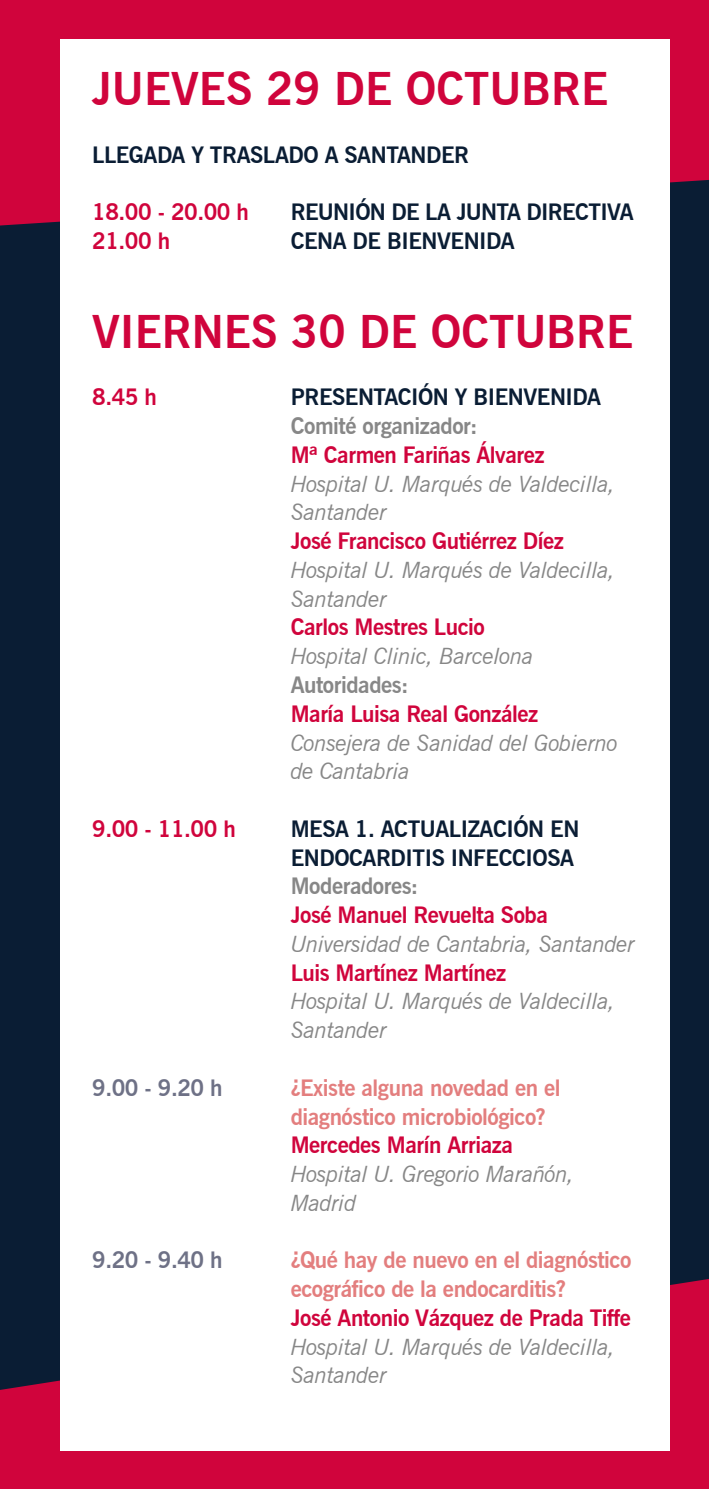
<style>
.page{position:relative;width:709px;height:1489px;background:#fff}
.page>*{position:absolute;margin:0;border:0;box-sizing:border-box;transform-origin:0 0}
.t1{font:700 45px "News Gothic BT";color:#d0043c}
.t2{font:italic 22.5px/28.8px "News Gothic BT";letter-spacing:-.02em;color:#878787}
.t3{font:700 22.5px "News Gothic BT";letter-spacing:-.02em;color:#d0043c}
.t4{font:700 22.5px/28.8px "News Gothic BT";letter-spacing:-.02em;color:#0a1d34}
.t5{font:700 22.5px/28.8px "News Gothic BT";letter-spacing:-.02em;color:#e37e7e}
.t6{font:700 22.5px "News Gothic BT";letter-spacing:-.02em;color:#878787}
.t7{font:700 22.5px "News Gothic BT";letter-spacing:-.02em;color:#6e7186}
</style>
<div class="page">
<div style="left:0;top:0;width:709px;height:1488px;background:#d0043c"></div>
<div style="left:0;top:179px;width:709px;height:1211px;background:#0a1d34"></div>
<div style="left:60px;top:39px;width:610px;height:1410px;background:#fff"></div>
<h1 class="t1" style="left:92px;top:62px;width:518px">JUEVES 29 DE OCTUBRE</h1>
<p class="t4" style="left:92px;top:140px;width:378px">LLEGADA Y TRASLADO A SANTANDER</p>
<p class="t3" style="left:92px;top:198px;width:158px">18.00 - 20.00 h</p>
<p class="t4" style="left:291px;top:198px;width:344px">REUNIÓN DE LA JUNTA DIRECTIVA</p>
<p class="t3" style="left:92px;top:227px;width:79px">21.00 h</p>
<p class="t4" style="left:291px;top:226px;width:225px">CENA DE BIENVENIDA</p>
<h1 class="t1" style="left:92px;top:304px;width:542px">VIERNES 30 DE OCTUBRE</h1>
<p class="t3" style="left:92px;top:383px;width:66px">8.45 h</p>
<p class="t4" style="left:291px;top:383px;width:312px">PRESENTACIÓN Y BIENVENIDA</p>
<p class="t6" style="left:291px;top:412px;width:189px">Comité organizador:</p>
<p class="t3" style="left:291px;top:441px;width:255px">Mª Carmen Fariñas Álvarez</p>
<p class="t2" style="left:291px;top:469px;width:326px">Hospital U. Marqués de Valdecilla,<br>Santander</p>
<p class="t3" style="left:291px;top:527px;width:275px">José Francisco Gutiérrez Díez</p>
<p class="t2" style="left:291px;top:555px;width:326px">Hospital U. Marqués de Valdecilla,<br>Santander</p>
<p class="t3" style="left:291px;top:613px;width:196px">Carlos Mestres Lucio</p>
<p class="t2" style="left:291px;top:641px;width:244px">Hospital Clinic, Barcelona</p>
<p class="t6" style="left:291px;top:671px;width:119px">Autoridades:</p>
<p class="t3" style="left:291px;top:700px;width:249px">María Luisa Real González</p>
<p class="t2" style="left:291px;top:728px;width:328px">Consejera de Sanidad del Gobierno de Cantabria</p>
<p class="t3" style="left:92px;top:815px;width:145px">9.00 - 11.00 h</p>
<p class="t4" style="left:291px;top:814px;width:290px">MESA 1. ACTUALIZACIÓN EN<br>ENDOCARDITIS INFECCIOSA</p>
<p class="t6" style="left:291px;top:872px;width:129px">Moderadores:</p>
<p class="t3" style="left:291px;top:901px;width:259px">José Manuel Revuelta Soba</p>
<p class="t2" style="left:291px;top:929px;width:346px">Universidad de Cantabria, Santander</p>
<p class="t3" style="left:291px;top:958px;width:217px">Luis Martínez Martínez</p>
<p class="t2" style="left:291px;top:986px;width:326px">Hospital U. Marqués de Valdecilla,<br>Santander</p>
<p class="t7" style="left:92px;top:1074px;width:132px">9.00 - 9.20 h</p>
<p class="t5" style="left:291px;top:1073px;width:271px">¿Existe alguna novedad en el diagnóstico microbiológico?</p>
<p class="t3" style="left:291px;top:1131px;width:224px">Mercedes Marín Arriaza</p>
<p class="t2" style="left:291px;top:1159px;width:285px">Hospital U. Gregorio Marañón,<br>Madrid</p>
<p class="t7" style="left:92px;top:1246px;width:132px">9.20 - 9.40 h</p>
<p class="t5" style="left:291px;top:1245px;width:342px">¿Qué hay de nuevo en el diagnóstico ecográfico de la endocarditis?</p>
<p class="t3" style="left:291px;top:1304px;width:341px">José Antonio Vázquez de Prada Tiffe</p>
<p class="t2" style="left:291px;top:1331px;width:326px">Hospital U. Marqués de Valdecilla,<br>Santander</p>
</div>
